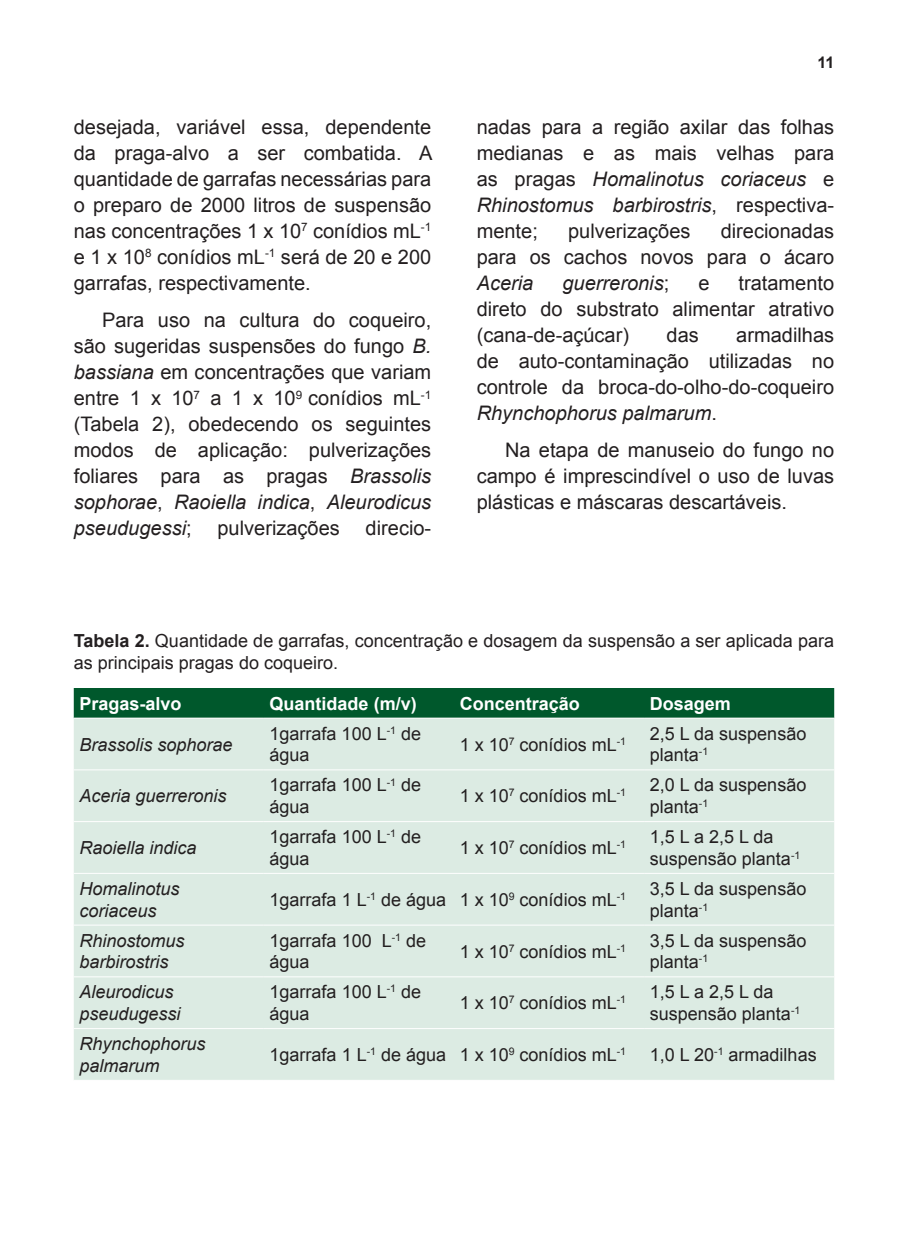
<style>
.page{position:relative;width:908px;height:1248px;background:#fff}
.page>*{position:absolute;margin:0;border:0;box-sizing:border-box;transform-origin:0 0}
.t1{font:20px/26px "Arial";color:#231f20;text-align:justify}
.t2{font:italic 20px "Arial";color:#231f20}
.t3{font:18px/21.6px "Arial";color:#231f20}
.t4{font:italic 18px/21.6px "Arial";color:#231f20}
.t5{font:700 18px "Arial";color:#fff}
.t6{font:700 16px "Arial";color:#231f20}
.s1{font-style:italic}
.s2{font-style:normal}
.s3{font-weight:700}
</style>
<div class="page">
<div style="left:74px;top:688px;width:759px;height:29px;background:#00582c"></div>
<div style="left:74px;top:718px;width:759px;height:361px;background:#dcebe3"></div>
<hr style="left:74px;top:769px;width:190px;height:1px;background:#fff">
<hr style="left:264px;top:769px;width:190px;height:1px;background:#fff">
<hr style="left:454px;top:769px;width:189px;height:1px;background:#fff">
<hr style="left:643px;top:769px;width:190px;height:1px;background:#fff">
<hr style="left:74px;top:821px;width:190px;height:1px;background:#fff">
<hr style="left:264px;top:821px;width:190px;height:1px;background:#fff">
<hr style="left:454px;top:821px;width:189px;height:1px;background:#fff">
<hr style="left:643px;top:821px;width:190px;height:1px;background:#fff">
<hr style="left:74px;top:872px;width:190px;height:1px;background:#fff">
<hr style="left:264px;top:872px;width:190px;height:1px;background:#fff">
<hr style="left:454px;top:872px;width:189px;height:1px;background:#fff">
<hr style="left:643px;top:872px;width:190px;height:1px;background:#fff">
<hr style="left:74px;top:924px;width:190px;height:1px;background:#fff">
<hr style="left:264px;top:924px;width:190px;height:1px;background:#fff">
<hr style="left:454px;top:924px;width:189px;height:1px;background:#fff">
<hr style="left:643px;top:924px;width:190px;height:1px;background:#fff">
<hr style="left:74px;top:976px;width:190px;height:1px;background:#fff">
<hr style="left:264px;top:976px;width:190px;height:1px;background:#fff">
<hr style="left:454px;top:976px;width:189px;height:1px;background:#fff">
<hr style="left:643px;top:976px;width:190px;height:1px;background:#fff">
<hr style="left:74px;top:1027px;width:190px;height:1px;background:#fff">
<hr style="left:264px;top:1027px;width:190px;height:1px;background:#fff">
<hr style="left:454px;top:1027px;width:189px;height:1px;background:#fff">
<hr style="left:643px;top:1027px;width:190px;height:1px;background:#fff">
<p class="t1" style="left:74px;top:114px;width:360px">desejada, variável essa, dependente da praga-alvo a ser combatida. A quantidade de garrafas necessárias para o preparo de 2000 litros de suspensão nas concentrações 1 x 10<sup>7</sup> conídios mL<sup>-1 </sup>e 1 x 10<sup>8</sup> conídios mL<sup>-1</sup> será de 20 e 200 garrafas, respectivamente.</p>
<p class="t1" style="left:74px;top:307px;width:359px;text-indent:28px">Para uso na cultura do coqueiro, são sugeridas suspensões do fungo <span class="s1">B. bassiana</span> em concentrações que variam entre 1 x 10<sup>7</sup> a 1 x 10<sup>9</sup> conídios mL<sup>-1 </sup>(Tabela 2), obedecendo os seguintes modos de aplicação: pulverizações foliares para as pragas <span class="s1">Brassolis sophorae</span>, <span class="s1">Raoiella indica</span>, <span class="s1">Aleurodicus pseudugessi</span>;</p>
<p class="t1" style="left:217px;top:515px;width:124px">pulverizações</p>
<p class="t1" style="left:365px;top:515px;width:67px">direcio-</p>
<p class="t6" style="left:817px;top:52px;width:18px">11</p>
<p class="t1" style="left:476px;top:114px;width:359px">nadas para a região axilar das folhas medianas e as mais velhas para as pragas <span class="s1">Homalinotus coriaceus</span> e <span class="s1">Rhinostomus barbirostris</span>, respectiva&shy;mente;</p>
<p class="t1" style="left:476px;top:218px;width:359px;text-align:right">direcionadas<br>para os cachos novos para o ácaro</p>
<p class="t2" style="left:476px;top:270px;width:58px">Aceria</p>
<p class="t2" style="left:562px;top:270px;width:108px">guerreronis<span class="s2">;</span></p>
<p class="t1" style="left:698px;top:270px;width:13px">e</p>
<p class="t1" style="left:568px;top:218px;width:124px">pulverizações</p>
<p class="t1" style="left:476px;top:270px;width:359px;text-indent:262px">tratamento direto do substrato alimentar atrativo (cana-de-açúcar)</p>
<p class="t1" style="left:476px;top:322px;width:359px;text-indent:259px">armadilhas de auto-contaminação utilizadas no controle da broca-do-olho-do-coqueiro <span class="s1">Rhynchophorus palmarum</span>.</p>
<p class="t1" style="left:476px;top:437px;width:359px;text-indent:28px">Na etapa de manuseio do fungo no campo é imprescindível o uso de luvas plásticas e máscaras descartáveis.</p>
<p class="t1" style="left:666px;top:322px;width:34px">das</p>
<p class="t3" style="left:74px;top:630px;width:761px"><span class="s3">Tabela 2.</span> Quantidade de garrafas, concentração e dosagem da suspensão a ser aplicada para as principais pragas do coqueiro.</p>
<p class="t5" style="left:79px;top:691px;width:104px">Pragas-alvo</p>
<p class="t5" style="left:269px;top:691px;width:149px">Quantidade (m/v)</p>
<p class="t5" style="left:459px;top:691px;width:122px">Concentração</p>
<p class="t5" style="left:649px;top:691px;width:83px">Dosagem</p>
<p class="t4" style="left:79px;top:733px;width:155px">Brassolis sophorae</p>
<p class="t3" style="left:269px;top:722px;width:153px">1garrafa 100 L<sup>-1</sup> de água</p>
<p class="t3" style="left:459px;top:733px;width:168px">1 x 10<sup>7</sup> conídios mL<sup>-1</sup></p>
<p class="t3" style="left:649px;top:722px;width:158px">2,5 L da suspensão planta<sup>-1</sup></p>
<p class="t4" style="left:79px;top:785px;width:149px">Aceria guerreronis</p>
<p class="t3" style="left:269px;top:774px;width:153px">1garrafa 100 L<sup>-1</sup> de água</p>
<p class="t3" style="left:459px;top:785px;width:168px">1 x 10<sup>7</sup> conídios mL<sup>-1</sup></p>
<p class="t3" style="left:649px;top:774px;width:158px">2,0 L da suspensão planta<sup>-1</sup></p>
<p class="t4" style="left:79px;top:837px;width:119px">Raoiella indica</p>
<p class="t3" style="left:269px;top:826px;width:153px">1garrafa 100 L<sup>-1</sup> de água</p>
<p class="t3" style="left:459px;top:837px;width:168px">1 x 10<sup>7</sup> conídios mL<sup>-1</sup></p>
<p class="t3" style="left:649px;top:826px;width:152px">1,5 L a 2,5 L da suspensão planta<sup>-1</sup></p>
<p class="t4" style="left:79px;top:878px;width:102px">Homalinotus coriaceus</p>
<p class="t3" style="left:269px;top:888px;width:358px">1garrafa 1 L<sup>-1</sup> de água 1 x 10<sup>9</sup> conídios mL<sup>-1</sup></p>
<p class="t3" style="left:649px;top:878px;width:158px">3,5 L da suspensão planta<sup>-1</sup></p>
<p class="t4" style="left:79px;top:929px;width:107px">Rhinostomus barbirostris</p>
<p class="t3" style="left:269px;top:929px;width:158px">1garrafa 100 L<sup>-1</sup> de água</p>
<p class="t3" style="left:459px;top:940px;width:168px">1 x 10<sup>7</sup> conídios mL<sup>-1</sup></p>
<p class="t3" style="left:649px;top:929px;width:158px">3,5 L da suspensão planta<sup>-1</sup></p>
<p class="t4" style="left:79px;top:981px;width:103px">Aleurodicus pseudugessi</p>
<p class="t3" style="left:269px;top:981px;width:153px">1garrafa 100 L<sup>-1</sup> de água</p>
<p class="t3" style="left:459px;top:992px;width:168px">1 x 10<sup>7</sup> conídios mL<sup>-1</sup></p>
<p class="t3" style="left:649px;top:981px;width:152px">1,5 L a 2,5 L da suspensão planta<sup>-1</sup></p>
<p class="t4" style="left:79px;top:1033px;width:128px">Rhynchophorus palmarum</p>
<p class="t3" style="left:269px;top:1043px;width:358px">1garrafa 1 L<sup>-1</sup> de água 1 x 10<sup>9</sup> conídios mL<sup>-1</sup></p>
<p class="t3" style="left:649px;top:1043px;width:168px">1,0 L 20<sup>-1</sup> armadilhas</p>
</div>
